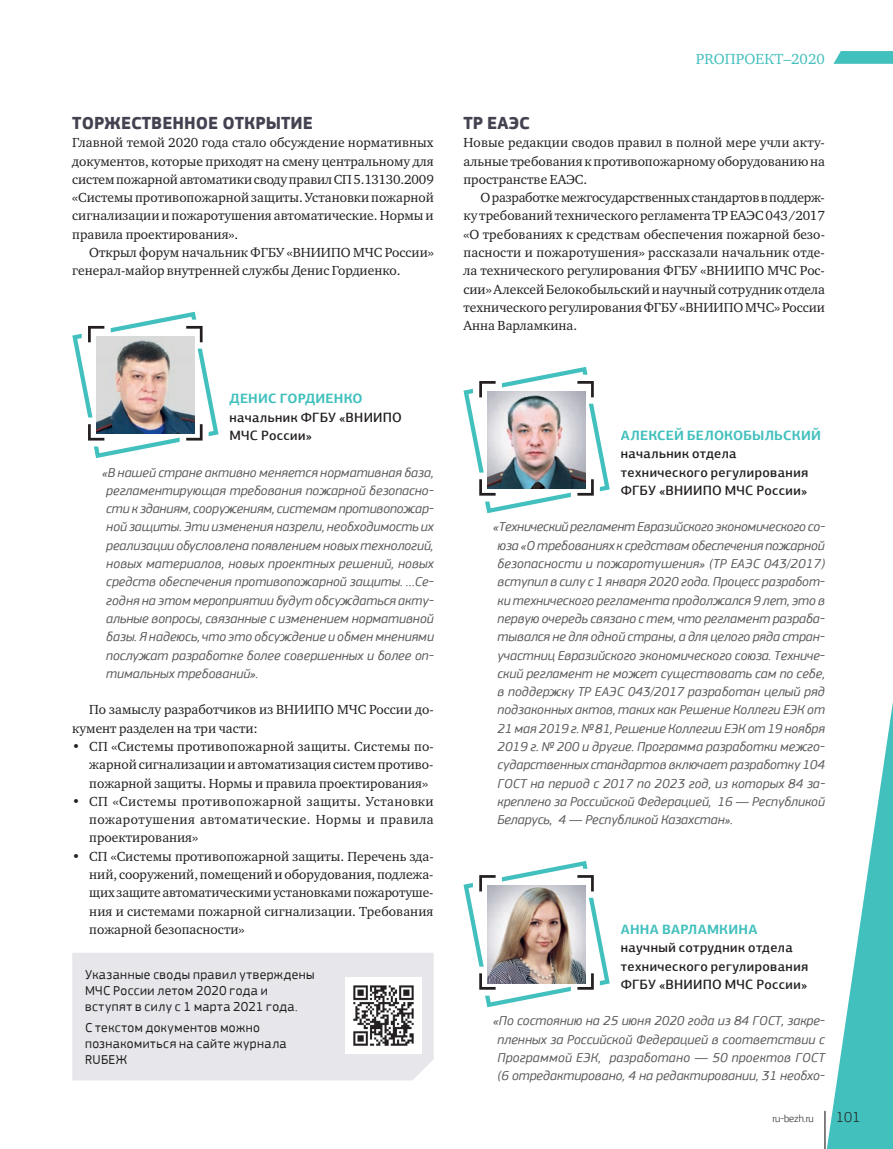
<style>
.page{position:relative;width:893px;height:1149px;background:#fff}
.page>*{position:absolute;margin:0;border:0;box-sizing:border-box;transform-origin:0 0}
.t1{font:700 18px "PF Square Sans Pro";color:#444250}
.t2{font:15px "Charter ITC";letter-spacing:.01em;color:#42c0bd}
.t3{font:300 15px "PF Square Sans Pro";color:#231f20}
.t4{font:italic 13.5px/18.3px "PF Square Sans Pro";color:#57585a;text-align:justify}
.t5{font:13.5px/18.3px "Charter ITC";color:#231f20;text-align:justify}
.t6{font:500 13.5px/18.3px "PF Agora Sans Pro";letter-spacing:.03em;color:#231f20}
.t7{font:13.5px/16.2px "PF Square Sans Pro";letter-spacing:.035em;color:#231f20}
.t8{font:700 13.5px "PF Agora Sans Pro";letter-spacing:.015em;color:#42c0bd}
.t9{font:300 10.5px "PF Square Sans Pro";color:#231f20}
</style>
<div class="page">
<svg style="left:827px;top:702px;width:66px;height:446px"></svg>
<svg style="left:72px;top:311px;width:147px;height:147px"></svg>
<img style="left:97px;top:336px;width:97px;height:98px">
<div style="left:72px;top:953px;width:362px;height:127px;background:#e7e7eb"></div>
<img style="left:345px;top:976px;width:77px;height:77px">
<svg style="left:463px;top:367px;width:147px;height:146px"></svg>
<img style="left:488px;top:391px;width:97px;height:98px">
<svg style="left:463px;top:861px;width:147px;height:145px"></svg>
<img style="left:488px;top:884px;width:97px;height:98px">
<hr style="left:824px;top:1110px;width:1px;height:38px;background:#231f20">
<svg style="left:833px;top:51px;width:60px;height:13px"></svg>
<h1 class="t1" style="left:72px;top:112px;width:242px">ТОРЖЕСТВЕННОЕ ОТКРЫТИЕ</h1>
<p class="t5" style="left:72px;top:133px;width:363px">Главной темой 2020 года стало обсуждение нормативных документов, которые приходят на смену центральному для систем пожарной автоматики своду правил СП 5.13130.2009 «Системы противопожарной защиты. Установки пожарной сигнализации и пожаротушения автоматические. Нормы и правила проектирования».</p>
<p class="t5" style="left:72px;top:243px;width:363px;text-indent:17px">Открыл форум начальник ФГБУ «ВНИИПО МЧС России» генерал-майор внутренней службы Денис Гордиенко.</p>
<p class="t8" style="left:230px;top:390px;width:135px">ДЕНИС ГОРДИЕНКО</p>
<p class="t6" style="left:230px;top:408px;width:174px">начальник ФГБУ «ВНИИПО<br>МЧС России»</p>
<p class="t4" style="left:106px;top:463px;width:329px;text-indent:-4px">«В нашей стране активно меняется нормативная база, регламентирующая требования пожарной безопасно&shy;сти к зданиям, сооружениям, системам противопожар&shy;ной защиты. Эти изменения назрели, необходимость их реализации обусловлена появлением новых технологий, новых материалов, новых проектных решений, новых средств обеспечения противопожарной защиты. …Се&shy;годня на этом мероприятии будут обсуждаться акту&shy;альные вопросы, связанные с изменением нормативной базы. Я надеюсь, что это обсуждение и обмен мнениями послужат разработке более совершенных и более оп&shy;тимальных требований».</p>
<p class="t5" style="left:72px;top:700px;width:363px;text-indent:17px">По замыслу разработчиков из ВНИИПО МЧС России до&shy;кумент разделен на три части:</p>
<p class="t5" style="left:89px;top:737px;width:346px;text-indent:-17px">• СП «Системы противопожарной защиты. Системы по&shy;жарной сигнализации и автоматизация систем противо&shy;пожарной защиты. Нормы и правила проектирования»</p>
<p class="t5" style="left:89px;top:791px;width:346px;text-indent:-17px">• СП «Системы противопожарной защиты. Установки пожаротушения автоматические. Нормы и правила проектирования»</p>
<p class="t5" style="left:89px;top:846px;width:346px;text-indent:-17px">• СП «Системы противопожарной защиты. Перечень зда&shy;ний, сооружений, помещений и оборудования, подлежа&shy;щих защите автоматическими установками пожаротуше&shy;ния и системами пожарной сигнализации. Требования пожарной безопасности»</p>
<p class="t7" style="left:85px;top:966px;width:231px">Указанные своды правил утверждены<br>МЧС России летом 2020 года и вступят в силу с 1 марта 2021 года.</p>
<p class="t7" style="left:85px;top:1019px;width:203px">С текстом документов можно познакомиться на сайте журнала<br>RUБЕЖ</p>
<p class="t2" style="left:696px;top:49px;width:131px">PROПРОЕКТ–2020</p>
<h1 class="t1" style="left:463px;top:112px;width:68px">ТР ЕАЭС</h1>
<p class="t5" style="left:463px;top:133px;width:363px">Новые редакции сводов правил в полной мере учли акту&shy;альные требования к противопожарному оборудованию на пространстве ЕАЭС.</p>
<p class="t5" style="left:463px;top:188px;width:363px;text-indent:17px">О разработке межгосударственных стандартов в поддерж&shy;ку требований технического регламента ТР ЕАЭС 043/2017 «О требованиях к средствам обеспечения пожарной безо&shy;пасности и пожаротушения» рассказали начальник отде&shy;ла технического регулирования ФГБУ «ВНИИПО МЧС Рос&shy;сии» Алексей Белокобыльский и научный сотрудник отдела технического регулирования ФГБУ «ВНИИПО МЧС» России Анна Варламкина.</p>
<p class="t8" style="left:621px;top:426px;width:202px">АЛЕКСЕЙ БЕЛОКОБЫЛЬСКИЙ</p>
<p class="t6" style="left:621px;top:444px;width:189px">начальник отдела технического регулирования<br>ФГБУ «ВНИИПО МЧС России»</p>
<p class="t4" style="left:497px;top:518px;width:329px;text-indent:-4px">«Технический регламент Евразийского экономического со&shy;юза «О требованиях к средствам обеспечения пожарной безопасности и пожаротушения» (ТР ЕАЭС 043/2017) вступил в силу с 1 января 2020 года. Процесс разработ&shy;ки технического регламента продолжался 9 лет, это в первую очередь связано с тем, что регламент разраба&shy;тывался не для одной страны, а для целого ряда стран&shy;участниц Евразийского экономического союза. Техниче&shy;ский регламент не может существовать сам по себе, в поддержку ТР ЕАЭС 043/2017 разработан целый ряд подзаконных актов, таких как Решение Коллеги ЕЭК от 21 мая 2019 г. № 81, Решение Коллегии ЕЭК от 19 ноября 2019 г. № 200 и другие. Программа разработки межго&shy;сударственных стандартов включает разработку 104<br>ГОСТ на период с 2017 по 2023 год, из которых 84 за&shy;креплено за Российской Федерацией, 16 — Республикой Беларусь, 4 — Республикой Казахстан».</p>
<p class="t8" style="left:621px;top:920px;width:138px">АННА ВАРЛАМКИНА</p>
<p class="t6" style="left:621px;top:938px;width:189px">научный сотрудник отдела технического регулирования<br>ФГБУ «ВНИИПО МЧС России»</p>
<p class="t4" style="left:493px;top:1011px;width:333px;text-align:center">«По состоянию на 25 июня 2020 года из 84 ГОСТ, закре&shy;пленных за Российской Федерацией в соответствии с Программой ЕЭК, разработано — 50 проектов ГОСТ (6 отредактировано, 4 на редактировании, 31 необхо-</p>
<p class="t9" style="left:772px;top:1112px;width:43px">ru-bezh.ru</p>
<p class="t3" style="left:836px;top:1108px;width:26px">101</p>
</div>
